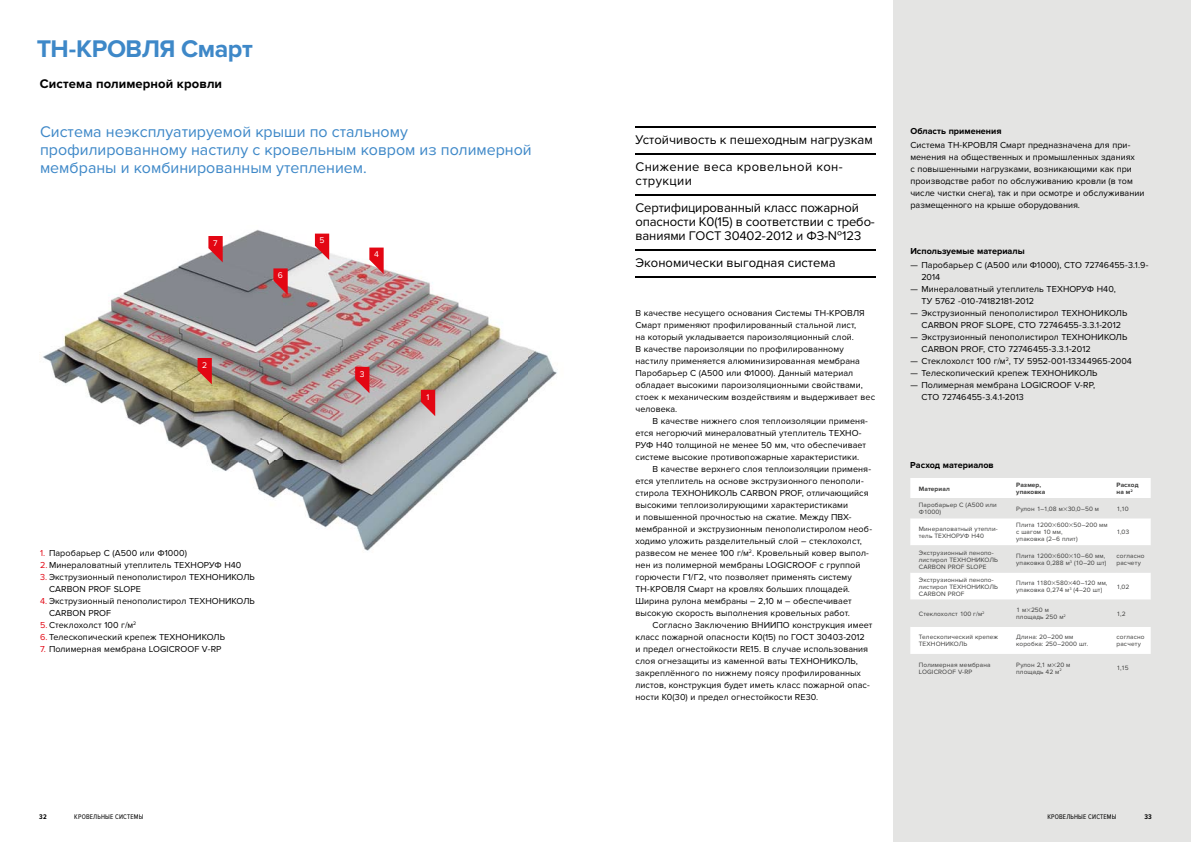
<style>
.page{position:relative;width:1191px;height:842px;background:#fff}
.page>*{position:absolute;margin:0;border:0;box-sizing:border-box;transform-origin:0 0}
.t1{font:700 25px "Proxima Nova";letter-spacing:-.015em;color:#3e88c8}
.t2{font:16px/18px "Proxima Nova";color:#3e88c8}
.t3{font:13px/27px "Proxima Nova";color:#000}
.t4{font:700 13px "Proxima Nova";letter-spacing:.01em;color:#000}
.t5{font:9px/12px "Proxima Nova";letter-spacing:.005em;color:#000}
.t6{font:700 9px "Proxima Nova";color:#000}
.t7{font:8.6px "Proxima Nova";color:#fff}
.t8{font:7px "Proxima Nova Cond";letter-spacing:.025em;color:#000}
.t9{font:700 7px "Proxima Nova Cond";color:#000}
.t10{font:6.5px/7px "Proxima Nova";letter-spacing:.02em;color:#3d3d3c}
.t11{font:700 6.5px/7px "Proxima Nova";letter-spacing:.015em;color:#3d3d3c}
.s1{color:#e30613}
</style>
<div class="page">
<img style="left:43px;top:230px;width:514px;height:321px">
<hr style="left:635px;top:126px;width:241px;height:1px;background:#000">
<hr style="left:635px;top:153px;width:241px;height:1px;background:#000">
<hr style="left:635px;top:194px;width:241px;height:1px;background:#000">
<hr style="left:635px;top:249px;width:241px;height:1px;background:#000">
<hr style="left:635px;top:276px;width:241px;height:1px;background:#000">
<div style="left:893px;top:0;width:298px;height:842px;background:#e4e4e3"></div>
<svg style="left:421px;top:390px;width:14px;height:26px"></svg>
<svg style="left:197px;top:358px;width:15px;height:26px"></svg>
<svg style="left:315px;top:234px;width:14px;height:26px"></svg>
<svg style="left:273px;top:268px;width:15px;height:27px"></svg>
<svg style="left:208px;top:236px;width:15px;height:26px"></svg>
<svg style="left:369px;top:248px;width:15px;height:26px"></svg>
<svg style="left:355px;top:367px;width:14px;height:26px"></svg>
<div style="left:910px;top:478px;width:240px;height:20px;background:#fff"></div>
<svg style="left:910px;top:518px;width:240px;height:136px;fill:#fff"></svg>
<svg style="left:1052px;top:524px;width:4px;height:3px"></svg>
<svg style="left:1069px;top:524px;width:4px;height:3px"></svg>
<svg style="left:1052px;top:554px;width:4px;height:4px"></svg>
<svg style="left:1069px;top:554px;width:4px;height:4px"></svg>
<svg style="left:1051px;top:581px;width:4px;height:4px"></svg>
<svg style="left:1068px;top:581px;width:4px;height:4px"></svg>
<svg style="left:1026px;top:608px;width:4px;height:4px"></svg>
<h1 class="t1" style="left:37px;top:34px;width:218px">тн-кровлЯ смарт</h1>
<h3 class="t4" style="left:40px;top:76px;width:184px">система полимерной кровли</h3>
<h2 class="t2" style="left:40px;top:123px;width:493px">Система неэксплуатируемой крыши по стальному профилированному настилу с кровельным ковром из полимерной мембраны и комбинированным утеплением.</h2>
<h3 class="t3" style="left:635px;top:126px;width:239px">Устойчивость к пешеходным нагрузкам<br>Снижение веса кровельной кон-</h3>
<h3 class="t3" style="left:635px;top:167px;width:225px">струкции<br>Сертифицированный класс пожарной</h3>
<h3 class="t3" style="left:635px;top:214px;width:241px;line-height:14px">опасности К0(15) в соответствии с требо&shy;ваниями ГОСТ 30402-2012 и ФЗ-№123</h3>
<h3 class="t3" style="left:635px;top:249px;width:202px">Экономически выгодная система</h3>
<p class="t7" style="left:319px;top:236px;width:7px">5</p>
<p class="t7" style="left:213px;top:238px;width:6px">7</p>
<p class="t7" style="left:374px;top:250px;width:6px">4</p>
<p class="t7" style="left:202px;top:360px;width:7px">2</p>
<p class="t7" style="left:278px;top:270px;width:7px">6</p>
<p class="t5" style="left:40px;top:547px;width:148px"><span class="s1">1.</span> Паробарьер С (А500 или Ф1000)</p>
<p class="t5" style="left:40px;top:559px;width:203px"><span class="s1">2.</span> Минераловатный утеплитель ТЕХНОРУФ Н40</p>
<p class="t5" style="left:49px;top:571px;width:207px;text-indent:-9px"><span class="s1">3.</span> Экструзионный пенополистирол ТЕХНОНИКОЛЬ<br>CARBON PROF SLOPE</p>
<p class="t5" style="left:49px;top:595px;width:207px;text-indent:-9px"><span class="s1">4.</span> Экструзионный пенополистирол ТЕХНОНИКОЛЬ<br>CARBON PROF</p>
<p class="t5" style="left:40px;top:619px;width:98px"><span class="s1">5.</span> Стеклохолст 100 г/м<sup>2</sup></p>
<p class="t5" style="left:40px;top:631px;width:186px"><span class="s1">6.</span> Телескопический крепеж ТЕХНОНИКОЛЬ</p>
<p class="t5" style="left:40px;top:643px;width:183px"><span class="s1">7.</span> Полимерная мембрана LOGICROOF V-RP</p>
<p class="t7" style="left:360px;top:369px;width:6px">3</p>
<p class="t7" style="left:426px;top:392px;width:4px">1</p>
<p class="t5" style="left:635px;top:307px;width:241px">В качестве несущего основания Системы ТН-КРОВЛЯ Смарт применяют профилированный стальной лист,<br>на который укладывается пароизоляционный слой.<br>В качестве пароизоляции по профилированному настилу применяется алюминизированная мембрана Паробарьер С (А500 или Ф1000). Данный материал обладает высокими пароизоляционными свойствами, стоек к механическим воздействиям и выдерживает вес человека.</p>
<p class="t5" style="left:652px;top:415px;width:217px">В качестве нижнего слоя теплоизоляции применя-</p>
<p class="t5" style="left:635px;top:427px;width:227px">ется негорючий минераловатный утеплитель ТЕХНО-</p>
<p class="t5" style="left:635px;top:439px;width:232px">РУФ Н40 толщиной не менее 50 мм, что обеспечивает</p>
<p class="t5" style="left:635px;top:451px;width:225px">системе высокие противопожарные характеристики.</p>
<p class="t5" style="left:652px;top:463px;width:220px">В качестве верхнего слоя теплоизоляции применя-</p>
<p class="t5" style="left:635px;top:475px;width:230px">ется утеплитель на основе экструзионного пенополи-</p>
<p class="t5" style="left:635px;top:487px;width:234px">стирола ТЕХНОНИКОЛЬ CARBON PROF, отличающийся</p>
<p class="t5" style="left:635px;top:499px;width:214px">высокими теплоизолирующими характеристиками</p>
<p class="t5" style="left:635px;top:511px;width:217px">и повышенной прочностью на сжатие. Между ПВХ-</p>
<p class="t5" style="left:635px;top:523px;width:238px">мембранной и экструзионным пенополистиролом необ-</p>
<p class="t5" style="left:635px;top:535px;width:228px">ходимо уложить разделительный слой – стеклохолст,</p>
<p class="t5" style="left:635px;top:547px;width:235px">развесом не менее 100 г/м<sup>2</sup>. Кровельный ковер выпол-</p>
<p class="t5" style="left:635px;top:559px;width:226px">нен из полимерной мембраны LOGICROOF с группой</p>
<p class="t5" style="left:635px;top:571px;width:218px">горючести Г1/Г2, что позволяет применять систему</p>
<p class="t5" style="left:635px;top:583px;width:216px">ТН-КРОВЛЯ Смарт на кровлях больших площадей.</p>
<p class="t5" style="left:635px;top:595px;width:218px">Ширина рулона мембраны – 2,10 м – обеспечивает</p>
<p class="t5" style="left:635px;top:607px;width:216px">высокую скорость выполнения кровельных работ.</p>
<p class="t5" style="left:652px;top:619px;width:221px">Согласно Заключению ВНИИПО конструкция имеет</p>
<p class="t5" style="left:635px;top:631px;width:231px">класс пожарной опасности К0(15) по ГОСТ 30403-2012</p>
<p class="t5" style="left:635px;top:643px;width:234px">и предел огнестойкости RE15. В случае использования</p>
<p class="t5" style="left:635px;top:655px;width:224px">слоя огнезащиты из каменной ваты ТЕХНОНИКОЛЬ,</p>
<p class="t5" style="left:635px;top:667px;width:227px">закреплённого по нижнему поясу профилированных</p>
<p class="t5" style="left:635px;top:679px;width:236px">листов, конструкция будет иметь класс пожарной опас-</p>
<p class="t5" style="left:635px;top:691px;width:184px">ности К0(30) и предел огнестойкости RE30.</p>
<p class="t6" style="left:910px;top:126px;width:93px">область применения</p>
<p class="t5" style="left:910px;top:139px;width:235px">Система ТН-КРОВЛЯ Смарт предназначена для при&shy;менения на общественных и промышленных зданиях<br>c повышенными нагрузками, возникающими как при производстве работ по обслуживанию кровли (в том числе чистки снега), так и при осмотре и обслуживании размещенного на крыше оборудования.</p>
<p class="t6" style="left:910px;top:246px;width:116px">используемые материалы</p>
<p class="t5" style="left:921px;top:259px;width:228px;text-indent:-11px">— Паробарьер С (А500 или Ф1000), СТО 72746455-3.1.9-<br>2014</p>
<p class="t5" style="left:921px;top:283px;width:196px;text-indent:-11px">— Минераловатный утеплитель ТЕХНОРУФ Н40,<br>ТУ 5762 -010-74182181-2012</p>
<p class="t5" style="left:910px;top:307px;width:218px;text-align:center">— Экструзионный пенополистирол ТЕХНОНИКОЛЬ<br>CARBON PROF SLOPE, СТО 72746455-3.3.1-2012</p>
<p class="t5" style="left:921px;top:331px;width:207px;text-indent:-11px">— Экструзионный пенополистирол ТЕХНОНИКОЛЬ<br>CARBON PROF, СТО 72746455-3.3.1-2012</p>
<p class="t5" style="left:910px;top:355px;width:223px">— Стеклохолст 100 г/м<sup>2</sup>, ТУ 5952-001-13344965-2004</p>
<p class="t5" style="left:910px;top:367px;width:188px">— Телескопический крепеж ТЕХНОНИКОЛЬ</p>
<p class="t5" style="left:921px;top:379px;width:175px;text-indent:-11px">— Полимерная мембрана LOGICROOF V-RP,<br>СТО 72746455-3.4.1-2013</p>
<p class="t6" style="left:910px;top:459px;width:85px">расход материалов</p>
<p class="t11" style="left:918px;top:485px;width:32px">материал</p>
<p class="t11" style="left:1016px;top:482px;width:31px">размер, упаковка</p>
<p class="t11" style="left:1116px;top:482px;width:23px">расход на м<sup>2</sup></p>
<p class="t10" style="left:918px;top:502px;width:79px">Паробарьер С (А500 или<br>Ф1000)</p>
<p class="t10" style="left:1016px;top:505px;width:84px">Рулон 1–1,08 м 30,0–50 м</p>
<p class="t10" style="left:1116px;top:505px;width:14px">1,10</p>
<p class="t10" style="left:918px;top:525px;width:80px">Минераловатный утепли&shy;тель ТЕХНОРУФ Н40</p>
<p class="t10" style="left:1016px;top:522px;width:93px">Плита 1200 600 50–200 мм с шагом 10 мм,<br>упаковка (2–6 плит)</p>
<p class="t10" style="left:1116px;top:529px;width:14px">1,03</p>
<p class="t10" style="left:918px;top:549px;width:81px">Экструзионный пенопо&shy;листирол ТЕХНОНИКОЛЬ<br>CARBON PROF SLOPE</p>
<p class="t10" style="left:1016px;top:552px;width:92px">Плита 1200 600 10–60 мм, упаковка 0,288 м<sup>3</sup> (10–20 шт)</p>
<p class="t10" style="left:1116px;top:552px;width:30px">согласно расчету</p>
<p class="t10" style="left:918px;top:576px;width:81px">Экструзионный пенопо&shy;листирол ТЕХНОНИКОЛЬ<br>CARBON PROF</p>
<p class="t10" style="left:1016px;top:580px;width:93px">Плита 1180 580 40–120 мм, упаковка 0,274 м<sup>3</sup> (4–20 шт)</p>
<p class="t10" style="left:1116px;top:583px;width:14px">1,02</p>
<p class="t10" style="left:918px;top:610px;width:67px">Стеклохолст 100 г/м<sup>2</sup></p>
<p class="t10" style="left:1016px;top:607px;width:51px">1 м 250 м площадь 250 м<sup>2</sup></p>
<p class="t10" style="left:1116px;top:610px;width:11px">1,2</p>
<p class="t10" style="left:918px;top:634px;width:81px">Телескопический крепеж<br>ТЕХНОНИКОЛЬ</p>
<p class="t10" style="left:1016px;top:634px;width:73px">Длина: 20–200 мм коробка: 250–2000 шт.</p>
<p class="t10" style="left:1116px;top:634px;width:30px">согласно расчету</p>
<p class="t10" style="left:918px;top:661px;width:73px">Полимерная мембрана<br>LOGICROOF V-RP</p>
<p class="t10" style="left:1016px;top:661px;width:56px">Рулон 2,1 м 20 м площадь 42 м<sup>2</sup></p>
<p class="t10" style="left:1116px;top:664px;width:14px">1,15</p>
<p class="t9" style="left:39px;top:813px;width:9px">32</p>
<p class="t8" style="left:74px;top:813px;width:71px">КровелЬные системы</p>
<p class="t9" style="left:1144px;top:813px;width:9px">33</p>
<p class="t8" style="left:1015px;top:813px;width:102px">Каталог / КровелЬные системы</p>
</div>
